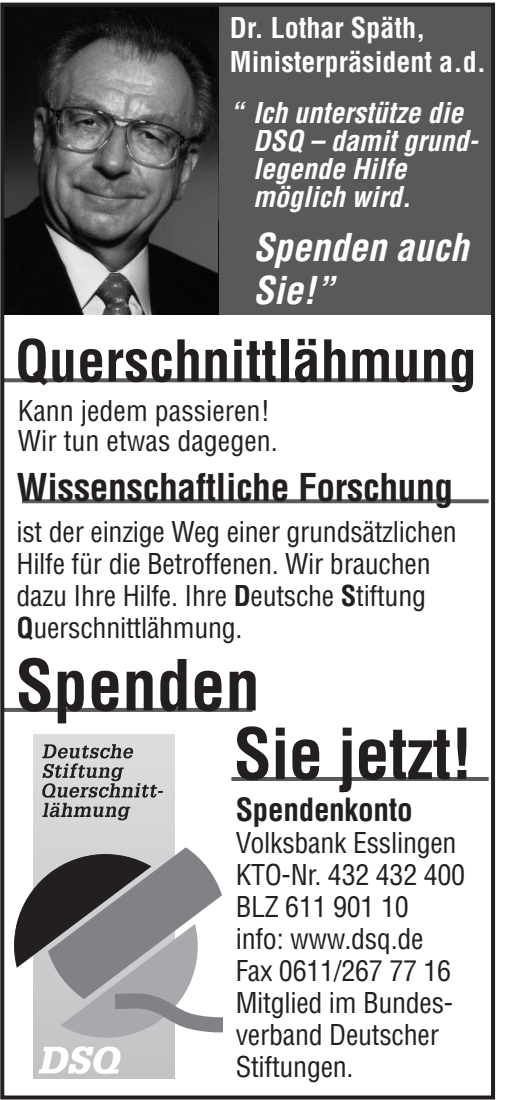
<style>
.page{position:relative;width:505px;height:1100px;background:#fff}
.page>*{position:absolute;margin:0;border:0;box-sizing:border-box;transform-origin:0 0}
.t1{font:700 condensed 68.8px/68.8px "Helvetica";letter-spacing:-.005em;color:#231f20}
.t2{font:700 condensed 56px "Helvetica";color:#231f20}
.t3{font:700 condensed 37.6px "Helvetica";letter-spacing:-.01em;color:#231f20}
.t4{font:italic 700 condensed 37.6px/43.2px "Helvetica";color:#fff}
.t5{font:700 condensed 31.2px "Helvetica";letter-spacing:-.01em;color:#231f20}
.t6{font:condensed 28px/32px "Helvetica";letter-spacing:-.01em;color:#231f20}
.t7{font:italic 700 condensed 28px/28px "Helvetica";color:#fff}
.t8{font:700 condensed 28px/33.6px "Helvetica";color:#fff}
.s1{font-weight:700}
</style>
<div class="page">
<hr style="left:231px;top:777px;width:257px;height:4px;background:#58595b">
<svg style="left:5px;top:708px;width:247px;height:4px"></svg>
<svg style="left:22px;top:499px;width:466px;height:4px;background:#626365"></svg>
<svg style="left:5px;top:378px;width:465px;height:4px;background:#646567"></svg>
<div style="left:2px;top:5px;width:489px;height:310px;background:#58595b"></div>
<img style="left:5px;top:8px;width:214px;height:307px">
<div style="left:0;top:3px;width:495px;height:1097px;border:4px solid #231f20"></div>
<svg style="left:33px;top:735px;width:141px;height:343px;background:#d4d6d7"></svg>
<svg style="left:42px;top:744px;width:121px;height:76px;background:#adadae"></svg>
<svg style="left:14px;top:849px;width:208px;height:225px"></svg>
<p class="t8" style="left:230px;top:14px;width:257px">Dr. Lothar Späth,<br>Ministerpräsident a.d.</p>
<p class="t7" style="left:253px;top:101px;width:232px;text-indent:-23px">“ Ich unterstütze die<br>DSQ – damitgrund&shy;legende Hilfe möglich wird.</p>
<h3 class="t4" style="left:253px;top:229px;width:224px">Spenden auch<br>Sie!”</h3>
<h2 class="t2" style="left:15px;top:339px;width:463px">Querschnittlähmung</h2>
<p class="t6" style="left:18px;top:398px;width:261px;line-height:29.6px">Kann jedem passieren!<br>Wir tun etwas dagegen.</p>
<h3 class="t3" style="left:17px;top:473px;width:438px">Wissenschaftliche Forschung</h3>
<p class="t6" style="left:17px;top:518px;width:441px">ist der einzige Weg einer grundsätzlichen Hilfe für die Betroffenen. Wir brauchen dazu Ihre Hilfe. Ihre <span class="s1">D</span>eutsche <span class="s1">S</span>tiftung <span class="s1">Q</span>uerschnittlähmung.</p>
<h1 class="t1" style="left:233px;top:657px;width:241px;text-indent:-218px">Spenden<br>Sie jetzt!</h1>
<p class="t5" style="left:236px;top:798px;width:178px">Spendenkonto</p>
<p class="t6" style="left:236px;top:829px;width:231px">Volksbank Esslingen<br>KTO-Nr. 432 432 400<br>BLZ 611 901 10<br>info: www.dsq.de<br>Fax 0611/267 77 16<br>Mitglied im Bundes&shy;verband Deutscher<br>Stiftungen.</p>
</div>
